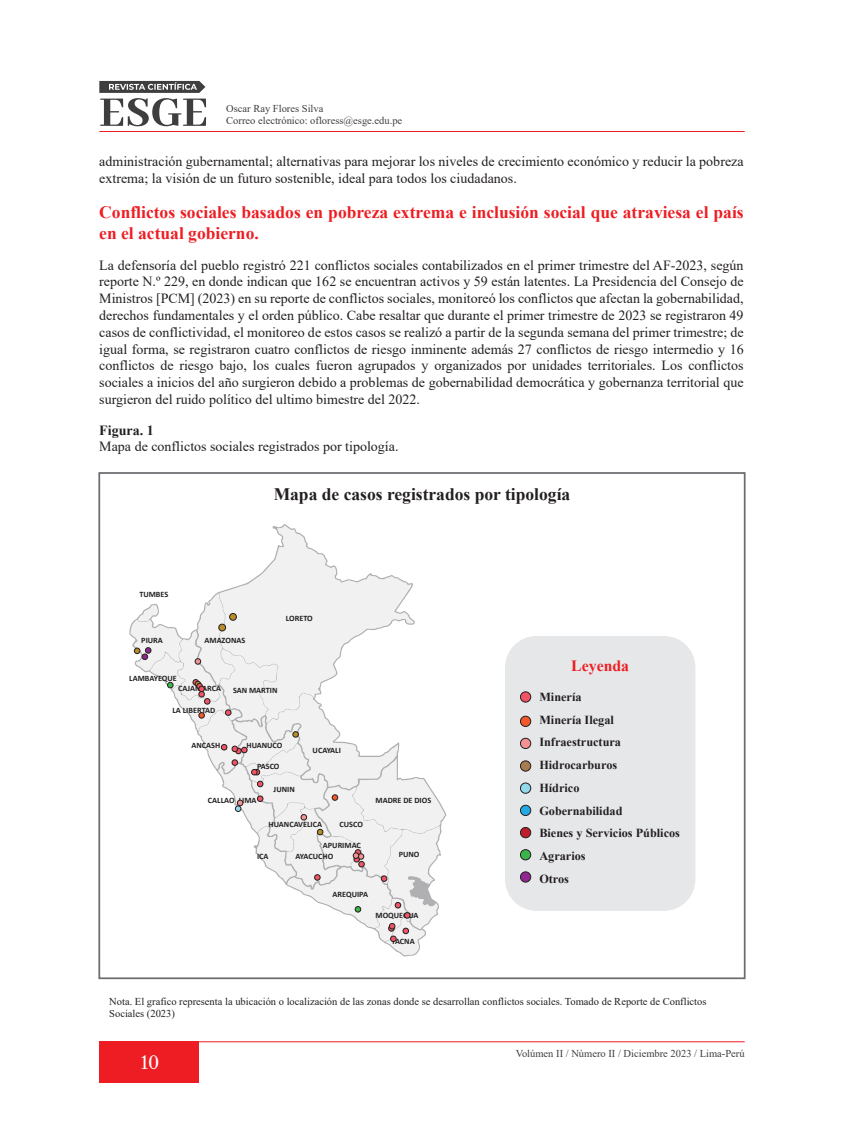
<style>
.page{position:relative;width:844px;height:1141px;background:#fff}
.page>*{position:absolute;margin:0;border:0;box-sizing:border-box;transform-origin:0 0}
.t1{font:700 17.5px/21px "Times New Roman";color:#ee1d23}
.t2{font:700 17.5px "Times New Roman";color:#231f20}
.t3{font:17.5px "Libre Caslon Text";color:#fff}
.t4{font:700 15.75px "Times New Roman";color:#ee1d23}
.t5{font:14px/16.8px "Times New Roman";color:#231f20}
.t6{font:700 14px "Times New Roman";color:#231f20}
.t7{font:700 12.25px/22.8px "Times New Roman";color:#231f20}
.t8{font:10.5px/11.9px "Times New Roman";color:#231f20}
.t9{font:10.5px/12.2px "Times New Roman";color:#3e3e3f}
.t10{font:700 8.22px "Calibri";color:#231f20}
</style>
<div class="page">
<hr style="left:99px;top:1041px;width:645px;height:1px;background:#ee1d23">
<hr style="left:99px;top:131px;width:645px;height:1px;background:#ee1d23">
<div style="left:99px;top:1042px;width:99px;height:41px;background:#ee1d23"></div>
<svg style="left:99px;top:81px;width:107px;height:45px"></svg>
<svg style="left:218px;top:525px;width:195px;height:68px"></svg>
<svg style="left:130px;top:593px;width:315px;height:362px"></svg>
<div style="left:505px;top:636px;width:190px;height:275px;background:#e6e7e9;border-radius:32px"></div>
<div style="left:520px;top:692px;width:10px;height:10px;background:#ef5564;border-radius:50%"></div>
<div style="left:520px;top:692px;width:11px;height:10px;border:1px solid #231f20;border-radius:50%"></div>
<div style="left:520px;top:716px;width:10px;height:10px;background:#f15929;border-radius:50%"></div>
<div style="left:520px;top:716px;width:11px;height:11px;border:1px solid #231f20;border-radius:50%"></div>
<div style="left:520px;top:738px;width:10px;height:11px;background:#f49293;border-radius:50%"></div>
<div style="left:520px;top:738px;width:11px;height:11px;border:1px solid #231f20;border-radius:50%"></div>
<div style="left:520px;top:761px;width:10px;height:10px;background:#a97b50;border-radius:50%"></div>
<div style="left:520px;top:761px;width:11px;height:10px;border:1px solid #231f20;border-radius:50%"></div>
<div style="left:520px;top:783px;width:10px;height:10px;background:#94d8ec;border-radius:50%"></div>
<div style="left:520px;top:783px;width:11px;height:10px;border:1px solid #231f20;border-radius:50%"></div>
<div style="left:520px;top:805px;width:10px;height:10px;background:#24aae1;border-radius:50%"></div>
<div style="left:520px;top:805px;width:11px;height:11px;border:1px solid #231f20;border-radius:50%"></div>
<div style="left:520px;top:827px;width:10px;height:11px;background:#be1d2c;border-radius:50%"></div>
<div style="left:520px;top:827px;width:11px;height:11px;border:1px solid #231f20;border-radius:50%"></div>
<div style="left:520px;top:850px;width:10px;height:10px;background:#3ab54a;border-radius:50%"></div>
<div style="left:520px;top:849px;width:11px;height:11px;border:1px solid #231f20;border-radius:50%"></div>
<div style="left:520px;top:872px;width:10px;height:10px;background:#90268f;border-radius:50%"></div>
<div style="left:520px;top:872px;width:11px;height:10px;border:1px solid #231f20;border-radius:50%"></div>
<div style="left:98px;top:472px;width:647px;height:507px;border:2px solid #6c6d70"></div>
<p class="t9" style="left:226px;top:102px;width:177px">Oscar Ray Flores Silva<br>Correo electrónico: ofloress@esge.edu.pe</p>
<p class="t5" style="left:99px;top:152px;width:645px">administración gubernamental; alternativas para mejorar los niveles de crecimiento económico y reducir la pobreza extrema; la visión de un futuro sostenible, ideal para todos los ciudadanos.</p>
<p class="t1" style="left:99px;top:201px;width:645px">Conflictos sociales basados en pobreza extrema e inclusión social que atraviesa el país en el actual gobierno.</p>
<p class="t5" style="left:99px;top:256px;width:645px;text-align:justify">La defensoría del pueblo registró 221 conflictos sociales contabilizados en el primer trimestre del AF-2023, según reporte N.º 229, en donde indican que 162 se encuentran activos y 59 están latentes. La Presidencia del Consejo de Ministros [PCM] (2023) en su reporte de conflictos sociales, monitoreó los conflictos que afectan la gobernabilidad, derechos fundamentales y el orden público. Cabe resaltar que durante el primer trimestre de 2023 se registraron 49 casos de conflictividad, el monitoreo de estos casos se realizó a partir de la segunda semana del primer trimestre; de igual forma, se registraron cuatro conflictos de riesgo inminente además 27 conflictos de riesgo intermedio y 16 conflictos de riesgo bajo, los cuales fueron agrupados y organizados por unidades territoriales. Los conflictos sociales a inicios del año surgieron debido a problemas de gobernabilidad democrática y gobernanza territorial que surgieron del ruido político del ultimo bimestre del 2022.</p>
<p class="t6" style="left:99px;top:420px;width:56px">Figura. 1</p>
<p class="t5" style="left:99px;top:437px;width:301px">Mapa de conflictos sociales registrados por tipología.</p>
<p class="t2" style="left:273px;top:482px;width:298px">Mapa de casos registrados por tipología</p>
<p class="t10" style="left:139px;top:588px;width:31px">TUMBES</p>
<p class="t10" style="left:141px;top:634px;width:23px">PIURA</p>
<p class="t10" style="left:129px;top:672px;width:49px">LAMBAYEQUE</p>
<p class="t10" style="left:204px;top:634px;width:42px">AMAZONAS</p>
<p class="t10" style="left:286px;top:613px;width:28px">LORETO</p>
<p class="t4" style="left:571px;top:654px;width:59px">Leyenda</p>
<p class="t10" style="left:178px;top:682px;width:45px">CAJAMARCA</p>
<p class="t10" style="left:233px;top:685px;width:46px">SAN MARTIN</p>
<p class="t10" style="left:172px;top:704px;width:44px">LA LIBERTAD</p>
<p class="t10" style="left:191px;top:739px;width:30px">ANCASH</p>
<p class="t10" style="left:246px;top:739px;width:37px">HUANUCO</p>
<p class="t10" style="left:257px;top:761px;width:24px">PASCO</p>
<p class="t10" style="left:273px;top:784px;width:23px">JUNIN</p>
<p class="t10" style="left:208px;top:794px;width:28px">CALLAO</p>
<p class="t10" style="left:238px;top:794px;width:19px">LIMA</p>
<p class="t10" style="left:312px;top:744px;width:30px">UCAYALI</p>
<p class="t10" style="left:268px;top:819px;width:55px">HUANCAVELICA</p>
<p class="t10" style="left:339px;top:819px;width:25px">CUSCO</p>
<p class="t10" style="left:257px;top:851px;width:13px">ICA</p>
<p class="t10" style="left:323px;top:839px;width:39px">APURIMAC</p>
<p class="t10" style="left:295px;top:851px;width:39px">AYACUCHO</p>
<p class="t10" style="left:375px;top:794px;width:57px">MADRE DE DIOS</p>
<p class="t10" style="left:398px;top:848px;width:22px">PUNO</p>
<p class="t10" style="left:332px;top:889px;width:37px">AREQUIPA</p>
<p class="t10" style="left:375px;top:909px;width:45px">MOQUEGUA</p>
<p class="t10" style="left:391px;top:936px;width:25px">TACNA</p>
<p class="t7" style="left:539px;top:685px;width:142px">Minería<br>Minería Ilegal<br>Infraestructura<br>Hidrocarburos<br>Hídrico<br>Gobernabilidad<br>Bienes y Servicios Públicos<br>Agrarios<br>Otros</p>
<p class="t8" style="left:109px;top:995px;width:598px">Nota. El grafico representa la ubicación o localización de las zonas donde se desarrollan conflictos sociales. Tomado de Reporte de Conflictos<br>Sociales (2023)</p>
<p class="t3" style="left:141px;top:1052px;width:20px">10</p>
<p class="t9" style="left:515px;top:1047px;width:230px">Volúmen II / Número II / Diciembre 2023 / Lima-Perú</p>
</div>
